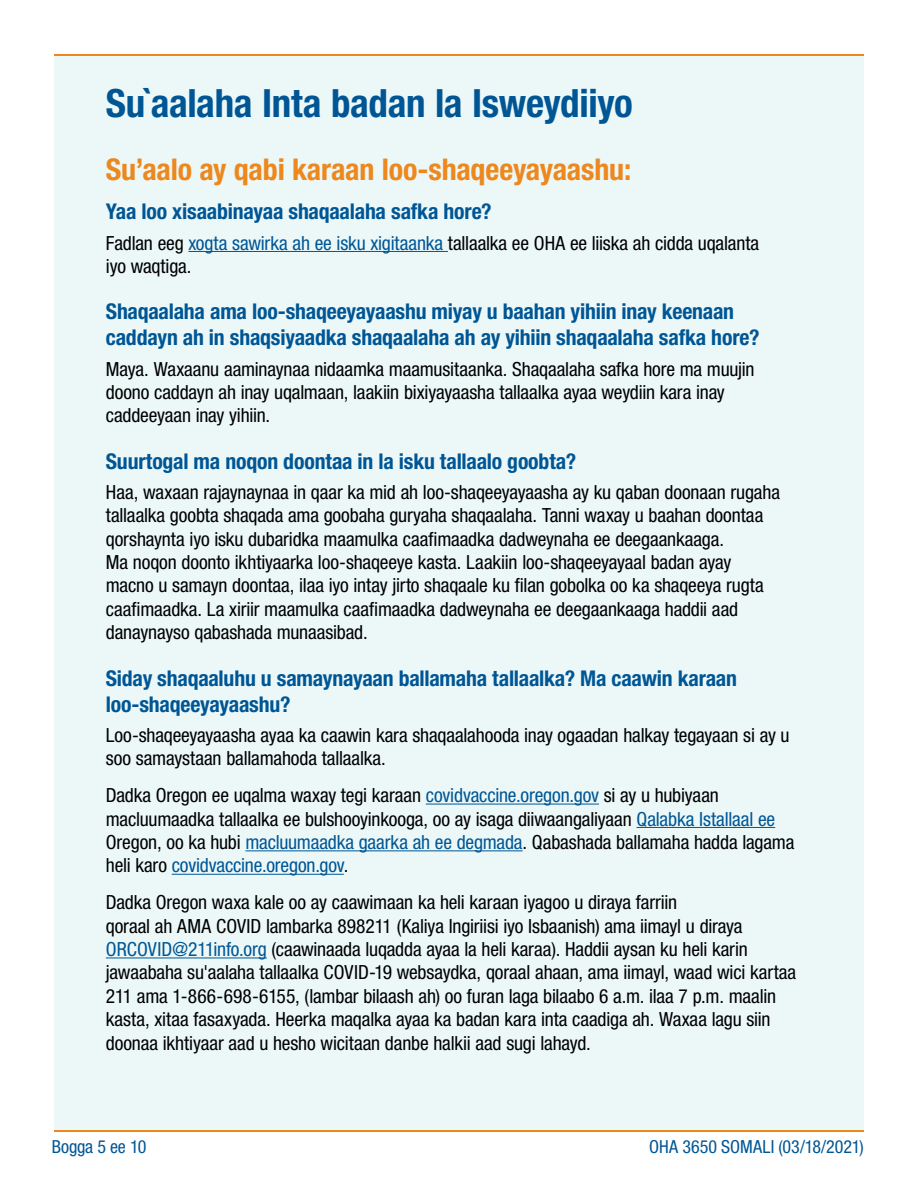
<style>
.page{position:relative;width:918px;height:1188px;background:#fff}
.page>*{position:absolute;margin:0;border:0;box-sizing:border-box;transform-origin:0 0}
.t1{font:700 condensed 39px "Helvetica Neue LT Std";letter-spacing:-.01em;color:#005695}
.t2{font:700 condensed 30px "Helvetica Neue LT Std";letter-spacing:-.005em;color:#ec881d}
.t3{font:700 condensed 21.75px/26.1px "Helvetica Neue LT Std";letter-spacing:-.01em;color:#005695}
.t4{font:condensed 19.5px/23.4px "Helvetica Neue LT Std";letter-spacing:-.005em;color:#000}
.t5{font:condensed 18px "Helvetica Neue LT Std";color:#005695}
.s1{color:#005695}
</style>
<div class="page">
<div style="left:54px;top:56px;width:810px;height:1074px;background:#ecf8f8"></div>
<hr style="left:54px;top:54px;width:810px;height:2px;background:#ec881d">
<hr style="left:54px;top:1130px;width:810px;height:1px;background:#ec881d">
<hr style="left:188px;top:251px;width:260px;height:1px;background:#005695">
<hr style="left:426px;top:804px;width:173px;height:1px;background:#005695">
<hr style="left:637px;top:827px;width:138px;height:1px;background:#005695">
<hr style="left:245px;top:850px;width:278px;height:1px;background:#005695">
<hr style="left:172px;top:874px;width:172px;height:1px;background:#005695">
<hr style="left:106px;top:957px;width:161px;height:1px;background:#005695">
<h1 class="t1" style="left:106px;top:79px;width:529px">Su`aalaha Inta badan la Isweydiiyo</h1>
<h2 class="t2" style="left:106px;top:151px;width:527px">Su’aalo ay qabi karaan loo-shaqeeyayaashu:</h2>
<p class="t3" style="left:106px;top:198px;width:387px">Yaa loo xisaabinayaa shaqaalaha safka hore?</p>
<p class="t4" style="left:106px;top:231px;width:655px">Fadlan eeg <span class="s1">xogta sawirka ah ee isku xigitaanka</span> tallaalka ee OHA ee liiska ah cidda uqalanta iyo waqtiga.</p>
<p class="t3" style="left:106px;top:298px;width:655px">Shaqaalaha ama loo-shaqeeyayaashu miyay u baahan yihiin inay keenaan caddayn ah in shaqsiyaadka shaqaalaha ah ay yihiin shaqaalaha safka hore?</p>
<p class="t4" style="left:106px;top:357px;width:650px">Maya. Waxaanu aaminaynaa nidaamka maamusitaanka. Shaqaalaha safka hore ma muujin doono caddayn ah inay uqalmaan, laakiin bixiyayaasha tallaalka ayaa weydiin kara inay caddeeyaan inay yihiin.</p>
<p class="t3" style="left:106px;top:448px;width:472px">Suurtogal ma noqon doontaa in la isku tallaalo goobta?</p>
<p class="t4" style="left:106px;top:480px;width:676px">Haa, waxaan rajaynaynaa in qaar ka mid ah loo-shaqeeyayaasha ay ku qaban doonaan rugaha tallaalka goobta shaqada ama goobaha guryaha shaqaalaha. Tanni waxay u baahan doontaa qorshaynta iyo isku dubaridka maamulka caafimaadka dadweynaha ee deegaankaaga.<br>Ma noqon doonto ikhtiyaarka loo-shaqeeye kasta. Laakiin loo-shaqeeyayaal badan ayay macno u samayn doontaa, ilaa iyo intay jirto shaqaale ku filan gobolka oo ka shaqeeya rugta caafimaadka. La xiriir maamulka caafimaadka dadweynaha ee deegaankaaga haddii aad danaynayso qabashada munaasibad.</p>
<p class="t3" style="left:106px;top:665px;width:633px">Siday shaqaaluhu u samaynayaan ballamaha tallaalka? Ma caawin karaan loo-shaqeeyayaashu?</p>
<p class="t4" style="left:106px;top:723px;width:685px">Loo-shaqeeyayaasha ayaa ka caawin kara shaqaalahooda inay ogaadan halkay tegayaan si ay u soo samaystaan ballamahoda tallaalka.</p>
<p class="t4" style="left:106px;top:783px;width:690px">Dadka Oregon ee uqalma waxay tegi karaan <span class="s1">covidvaccine.oregon.gov</span> si ay u hubiyaan macluumaadka tallaalka ee bulshooyinkooga, oo ay isaga diiwaangaliyaan <span class="s1">Qalabka Istallaal ee </span>Oregon, oo ka hubi <span class="s1">macluumaadka gaarka ah ee degmada</span>. Qabashada ballamaha hadda lagama heli karo <span class="s1">covidvaccine.oregon.gov</span>.</p>
<p class="t4" style="left:106px;top:890px;width:692px">Dadka Oregon waxa kale oo ay caawimaan ka heli karaan iyagoo u diraya farriin<br>qoraal ah AMA COVID lambarka 898211 (Kaliya Ingiriisi iyo Isbaanish) ama iimayl u diraya <span class="s1">ORCOVID@211info.org</span> (caawinaada luqadda ayaa la heli karaa). Haddii aysan ku heli karin jawaabaha su'aalaha tallaalka COVID-19 websaydka, qoraal ahaan, ama iimayl, waad wici kartaa 211 ama 1-866-698-6155, (lambar bilaash ah) oo furan laga bilaabo 6 a.m. ilaa 7 p.m. maalin kasta, xitaa fasaxyada. Heerka maqalka ayaa ka badan kara inta caadiga ah. Waxaa lagu siin doonaa ikhtiyaar aad u hesho wicitaan danbe halkii aad sugi lahayd.</p>
<p class="t5" style="left:52px;top:1137px;width:96px">Bogga 5 ee 10</p>
<p class="t5" style="left:649px;top:1137px;width:216px">OHA 3650 SOMALI (03/18/2021)</p>
</div>
